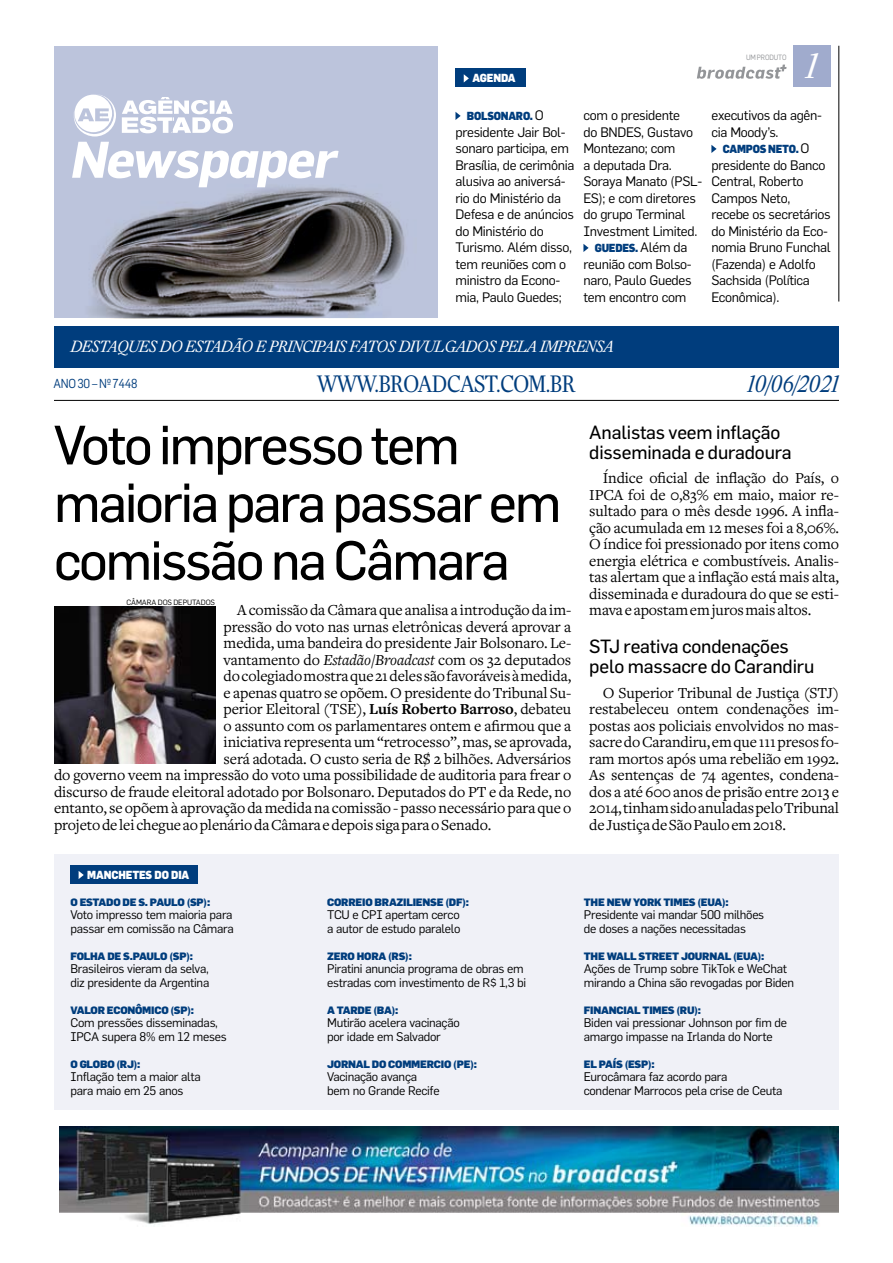
<style>
.page{position:relative;width:893px;height:1263px;background:#fff}
.page>*{position:absolute;margin:0;border:0;box-sizing:border-box;transform-origin:0 0}
.t1{font:54px/57.8px "Flama Basic";letter-spacing:-.04em;color:#000}
.t2{font:23.1px "Estado Headline";letter-spacing:-.03em;color:#003d7d;scale:.9 1}
.t3{font:italic 23.1px "Estado Headline";letter-spacing:-.025em;color:#003d7d;scale:.9 1}
.t4{font:18.75px/20.2px "Flama Basic";letter-spacing:-.01em;color:#000}
.t5{font:15.9px/16.5px "Freight Text";letter-spacing:-.01em;color:#000;text-align:justify}
.t6{font:italic 15.9px "Estado Headline";letter-spacing:-.05em;color:#fff}
.t7{font:13.5px/16.5px "Flama";letter-spacing:-.02em;color:#000}
.t8{font:12.75px "Flama";letter-spacing:-.02em;color:#003d7d;scale:.9 1}
.t9{font:12.3px/13.5px "Flama";letter-spacing:-.02em;color:#000}
.t10{font:900 11.55px "Flama";letter-spacing:-.02em;color:#003d7d;scale:.9 1}
.t11{font:900 11.55px "Flama";letter-spacing:-.01em;color:#fff;scale:.9 1}
.t12{font:900 10.5px "Flama";letter-spacing:-.02em;color:#003d7d}
.t13{font:7.5px "Flama";color:#000}
.t14{font:7.5px "Flama";letter-spacing:-.015em;color:#939598;scale:.9 1}
.s1{font-weight:400;font-size:13.5px;color:#000}
.s2{font-style:italic}
.s3{font-weight:700}
</style>
<div class="page">
<div style="left:54px;top:46px;width:383px;height:272px;background:#bcc4dc"></div>
<img style="left:89px;top:187px;width:316px;height:131px">
<hr style="left:54px;top:400px;width:785px;height:1px;background:#000">
<div style="left:54px;top:326px;width:785px;height:42px;background:#003d7d"></div>
<hr style="left:839px;top:46px;width:1px;height:256px;background:#000">
<svg style="left:72px;top:142px;width:267px;height:45px"></svg>
<svg style="left:74px;top:94px;width:159px;height:42px"></svg>
<div style="left:793px;top:46px;width:38px;height:41px;background:#a0abcd"></div>
<svg style="left:697px;top:65px;width:90px;height:14px"></svg>
<div style="left:455px;top:69px;width:71px;height:18px;background:#003d7d"></div>
<svg style="left:464px;top:74px;width:5px;height:8px"></svg>
<img style="left:60px;top:1127px;width:779px;height:99px">
<svg style="left:455px;top:112px;width:6px;height:8px"></svg>
<svg style="left:583px;top:244px;width:6px;height:8px"></svg>
<svg style="left:711px;top:145px;width:6px;height:8px"></svg>
<div style="left:54px;top:854px;width:785px;height:256px;background:#f0f1f7"></div>
<div style="left:70px;top:866px;width:128px;height:18px;background:#003d7d"></div>
<svg style="left:79px;top:871px;width:5px;height:8px"></svg>
<img style="left:54px;top:607px;width:161px;height:157px">
<p class="t11" style="left:472px;top:70px;width:50px">AGENDA</p>
<p class="t14" style="left:746px;top:53px;width:46px">UM PRODUTO</p>
<p class="t10" style="left:467px;top:107px;width:87px">BOLSONARO. <span class="s1">O</span></p>
<p class="t7" style="left:455px;top:123px;width:121px">presidente Jair Bol&shy;sonaro participa, em<br>Brasília, de cerimônia alusiva ao aniversá&shy;rio do Ministério da<br>Defesa e de anúncios do Ministério do<br>Turismo. Além disso, tem reuniões com o ministro da Econo&shy;mia, Paulo Guedes;</p>
<p class="t7" style="left:583px;top:107px;width:120px">com o presidente<br>do BNDES, Gustavo<br>Montezano; com<br>a deputada Dra.<br>Soraya Manato (PSL-<br>ES); e com diretores do grupo Terminal<br>Investment Limited.</p>
<p class="t10" style="left:595px;top:239px;width:104px">GUEDES. <span class="s1">Além da</span></p>
<p class="t7" style="left:583px;top:255px;width:110px;text-align:justify">reunião com Bolso&shy;naro, Paulo Guedes tem encontro com</p>
<p class="t7" style="left:711px;top:107px;width:112px">executivos da agên&shy;cia Moody’s.</p>
<p class="t10" style="left:723px;top:140px;width:98px">CAMPOS NETO. <span class="s1">O</span></p>
<p class="t7" style="left:711px;top:156px;width:121px">presidente do Banco<br>Central, Roberto<br>Campos Neto, recebe os secretários do Ministério da Eco&shy;nomia Bruno Funchal (Fazenda) e Adolfo<br>Sachsida (Política<br>Econômica).</p>
<p class="t6" style="left:70px;top:339px;width:545px">DESTAQUES DO ESTADÃO E PRINCIPAIS FATOS DIVULGADOS PELA IMPRENSA</p>
<p class="t8" style="left:54px;top:376px;width:95px">ANO 30 – n º 7448</p>
<p class="t2" style="left:317px;top:367px;width:274px">WWW.BROADCAST.COM.BR</p>
<p class="t3" style="left:747px;top:374px;width:104px">10/06/2021</p>
<p class="t1" style="left:54px;top:413px;width:509px">Voto impresso tem maioria para passar em comissão na Câmara</p>
<p class="t5" style="left:237px;top:602px;width:336px">A comissão da Câmara que analisa a introdução da im-</p>
<p class="t5" style="left:224px;top:618px;width:349px">pressão do voto nas urnas eletrônicas deverá aprovar a</p>
<p class="t5" style="left:224px;top:635px;width:349px">medida, uma bandeira do presidente Jair Bolsonaro. Le-</p>
<p class="t5" style="left:224px;top:651px;width:349px">vantamento do <span class="s2">Estadão/Broadcast</span> com os 32 deputados</p>
<p class="t5" style="left:224px;top:668px;width:349px">do colegiado mostra que 21 deles são favoráveis à medida,</p>
<p class="t5" style="left:224px;top:684px;width:349px">e apenas quatro se opõem. O presidente do Tribunal Su-</p>
<p class="t5" style="left:224px;top:701px;width:349px">perior Eleitoral (TSE), <span class="s3">Luís Roberto Barroso</span>, debateu</p>
<p class="t5" style="left:224px;top:717px;width:349px">o assunto com os parlamentares ontem e afirmou que a</p>
<p class="t5" style="left:224px;top:734px;width:349px">iniciativa representa um “retrocesso”, mas, se aprovada,</p>
<p class="t5" style="left:224px;top:750px;width:349px">será adotada. O custo seria de R$ 2 bilhões. Adversários</p>
<p class="t5" style="left:54px;top:767px;width:519px">do governo veem na impressão do voto uma possibilidade de auditoria para frear o</p>
<p class="t5" style="left:54px;top:783px;width:519px">discurso de fraude eleitoral adotado por Bolsonaro. Deputados do PT e da Rede, no</p>
<p class="t5" style="left:54px;top:800px;width:519px">entanto, se opõem à aprovação da medida na comissão - passo necessário para que o</p>
<p class="t5" style="left:54px;top:816px;width:439px">projeto de lei chegue ao plenário da Câmara e depois siga para o Senado.</p>
<p class="t13" style="left:126px;top:597px;width:16px">câmara</p>
<p class="t13" style="left:158px;top:597px;width:6px">dos</p>
<p class="t13" style="left:173px;top:597px;width:6px">deputados</p>
<p class="t4" style="left:589px;top:421px;width:204px">Analistas veem inflação disseminada e duradoura</p>
<p class="t5" style="left:589px;top:470px;width:251px;text-indent:14px">Índice oficial de inflação do País, o IPCA foi de 0,83% em maio, maior re&shy;sultado para o mês desde 1996. A infla&shy;ção acumulada em 12 meses foi a 8,06%.<br>O índice foi pressionado por itens como energia elétrica e combustíveis. Analis&shy;tas alertam que a inflação está mais alta, disseminada e duradoura do que se esti&shy;mava e apostam em juros mais altos.</p>
<p class="t4" style="left:589px;top:635px;width:226px">STJ reativa condenações pelo massacre do Carandiru</p>
<p class="t5" style="left:589px;top:684px;width:251px;text-indent:14px">O Superior Tribunal de Justiça (STJ) restabeleceu ontem condenações im&shy;postas aos policiais envolvidos no mas&shy;sacre do Carandiru, em que 111 presos fo&shy;ram mortos após uma rebelião em 1992.<br>As sentenças de 74 agentes, condena&shy;dos a até 600 anos de prisão entre 2013 e 2014, tinham sido anuladas pelo Tribunal de Justiça de São Paulo em 2018.</p>
<p class="t11" style="left:87px;top:866px;width:115px">MANCHETES DO DIA</p>
<p class="t12" style="left:70px;top:894px;width:102px">O ESTADO DE S. PAULO</p>
<p class="t12" style="left:187px;top:894px;width:25px">(SP):</p>
<p class="t9" style="left:70px;top:908px;width:165px">Voto impresso tem maioria para passar em comissão na Câmara</p>
<p class="t12" style="left:70px;top:948px;width:124px">FOLHA DE S.PAULO (SP):</p>
<p class="t9" style="left:70px;top:962px;width:140px">Brasileiros vieram da selva, diz presidente da Argentina</p>
<p class="t12" style="left:70px;top:1002px;width:125px">VALOR ECONÔMICO (SP):</p>
<p class="t9" style="left:70px;top:1016px;width:158px">Com pressões disseminadas,<br>IPCA supera 8% em 12 meses</p>
<p class="t12" style="left:70px;top:1056px;width:71px">O GLOBO (RJ):</p>
<p class="t9" style="left:70px;top:1070px;width:132px">Inflação tem a maior alta para maio em 25 anos</p>
<p class="t12" style="left:327px;top:894px;width:143px">CORREIO BRAZILIENSE (DF):</p>
<p class="t9" style="left:327px;top:908px;width:135px">TCU e CPI apertam cerco a autor de estudo paralelo</p>
<p class="t12" style="left:327px;top:948px;width:86px">ZERO HORA (RS):</p>
<p class="t9" style="left:327px;top:962px;width:201px">Piratini anuncia programa de obras em estradas com investimento de R$ 1,3 bi</p>
<p class="t12" style="left:327px;top:1002px;width:73px">A TARDE (BA):</p>
<p class="t9" style="left:327px;top:1016px;width:134px">Mutirão acelera vacinação por idade em Salvador</p>
<p class="t12" style="left:327px;top:1056px;width:151px">JORNAL DO COMMERCIO (PE):</p>
<p class="t9" style="left:327px;top:1070px;width:114px">Vacinação avança bem no Grande Recife</p>
<p class="t12" style="left:584px;top:894px;width:8px">THE</p>
<p class="t12" style="left:607px;top:894px;width:124px">NEW YORK TIMES (EUA):</p>
<p class="t9" style="left:584px;top:908px;width:182px">Presidente vai mandar 500 milhões de doses a nações necessitadas</p>
<p class="t12" style="left:584px;top:948px;width:8px">THE</p>
<p class="t12" style="left:607px;top:948px;width:159px">WALL STREET JOURNAL (EUA):</p>
<p class="t9" style="left:584px;top:962px;width:212px">Ações de Trump sobre TikTok e WeChat mirando a China são revogadas por Biden</p>
<p class="t12" style="left:584px;top:1002px;width:14px">FINANCIA</p>
<p class="t12" style="left:634px;top:1002px;width:68px">L TIMES (RU):</p>
<p class="t9" style="left:584px;top:1016px;width:205px">Biden vai pressionar Johnson por fim de amargo impasse na Irlanda do Norte</p>
<p class="t12" style="left:584px;top:1056px;width:72px">EL PAÍS (ESP):</p>
<p class="t9" style="left:584px;top:1070px;width:200px">Eurocâmara faz acordo para<br>condenar Marrocos pela crise de Ceuta</p>
</div>
